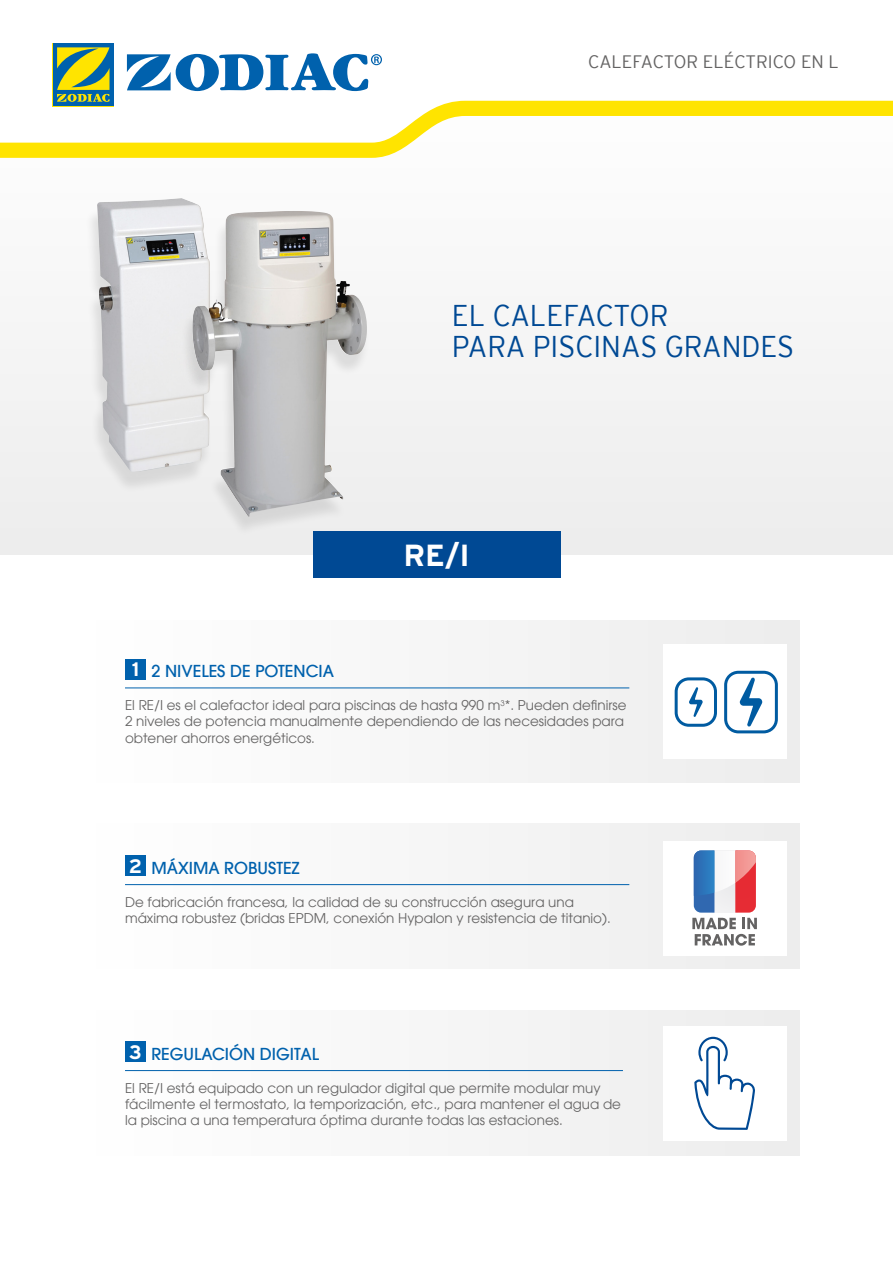
<style>
.page{position:relative;width:893px;height:1263px;background:#fff}
.page>*{position:absolute;margin:0;border:0;box-sizing:border-box;transform-origin:0 0}
.t1{font:700 30.45px "Interstate";color:#fff}
.t2{font:300 30px/31.5px "Interstate";color:#004994;scale:.96 1}
.t3{font:300 18px "Interstate";color:#646363}
.t4{font:500 16.5px "Avant Garde LT";color:#0061ad}
.t5{font:13.5px/16.2px "Avant Garde LT";color:#646363}
.s1{font-family:"Interstate";font-weight:700;font-size:19.5px;color:#fff}
</style>
<div class="page">
<div style="left:0;top:93px;width:893px;height:461px;background:#f5f5f5"></div>
<div style="left:92px;top:1010px;width:708px;height:146px;background:#f7f7f7"></div>
<div style="left:92px;top:823px;width:708px;height:146px;background:#f7f7f7"></div>
<div style="left:92px;top:620px;width:708px;height:162px;background:#f7f7f7"></div>
<div style="left:663px;top:841px;width:124px;height:114px;background:#fff"></div>
<div style="left:663px;top:1026px;width:124px;height:115px;background:#fff"></div>
<div style="left:663px;top:644px;width:124px;height:114px;background:#fff"></div>
<svg style="left:694px;top:1037px;width:61px;height:93px"></svg>
<hr style="left:125px;top:1070px;width:498px;height:1px;background:#0061ad">
<div style="left:125px;top:1041px;width:21px;height:21px;background:#0061ad"></div>
<svg style="left:689px;top:687px;width:14px;height:30px"></svg>
<svg style="left:740px;top:677px;width:22px;height:50px"></svg>
<div style="left:675px;top:677px;width:42px;height:50px;border:3px solid #005ba1;border-radius:13px"></div>
<div style="left:724px;top:671px;width:54px;height:62px;border:3px solid #005ba1;border-radius:13px"></div>
<div style="left:313px;top:531px;width:247px;height:47px;background:#004994"></div>
<hr style="left:125px;top:687px;width:504px;height:1px;background:#0061ad">
<div style="left:125px;top:659px;width:21px;height:21px;background:#0061ad"></div>
<hr style="left:125px;top:884px;width:504px;height:1px;background:#0061ad">
<div style="left:125px;top:855px;width:21px;height:21px;background:#0061ad"></div>
<svg style="left:0;top:101px;width:893px;height:57px;fill:#fffdfd"></svg>
<svg style="left:127px;top:53px;width:255px;height:38px"></svg>
<svg style="left:52px;top:43px;width:62px;height:63px"></svg>
<div style="left:53px;top:43px;width:60px;height:63px;background:#0061ad"></div>
<svg style="left:57px;top:47px;width:53px;height:55px"></svg>
<svg style="left:692px;top:850px;width:65px;height:96px"></svg>
<div style="left:85px;top:205px;width:129px;height:289px;background:#000;opacity:.1"></div>
<img style="left:97px;top:198px;width:113px;height:274px">
<div style="left:180px;top:217px;width:190px;height:321px;background:#000;opacity:.1"></div>
<img style="left:192px;top:211px;width:175px;height:306px">
<h3 class="t3" style="left:588px;top:52px;width:252px">CALEFACTOR ELÉCTRICO EN L</h3>
<h2 class="t2" style="left:452px;top:299px;width:358px">EL CALEFACTOR<br>PARA PISCINAS GRANDES</h2>
<h1 class="t1" style="left:403px;top:538px;width:68px">RE/I</h1>
<p class="t4" style="left:132px;top:661px;width:204px"><span class="s1">1</span> 2 NIVELES DE POTENCIA</p>
<p class="t5" style="left:125px;top:697px;width:503px">El RE/I es el calefactor ideal para piscinas de hasta 990 m<sup>3</sup>*. Pueden definirse<br>2 niveles de potencia manualmente dependiendo de las necesidades para obtener ahorros energéticos.</p>
<p class="t4" style="left:129px;top:857px;width:172px"><span class="s1">2</span> MÁXIMA ROBUSTEZ</p>
<p class="t5" style="left:125px;top:894px;width:487px">De fabricación francesa, la calidad de su construcción asegura una máxima robustez (bridas EPDM, conexión Hypalon y resistencia de titanio).</p>
<p class="t4" style="left:129px;top:1043px;width:191px"><span class="s1">3</span> REGULACIÓN DIGITAL</p>
<p class="t5" style="left:125px;top:1080px;width:497px">El RE/I está equipado con un regulador digital que permite modular muy fácilmente el termostato, la temporización, etc., para mantener el agua de la piscina a una temperatura óptima durante todas las estaciones.</p>
</div>
